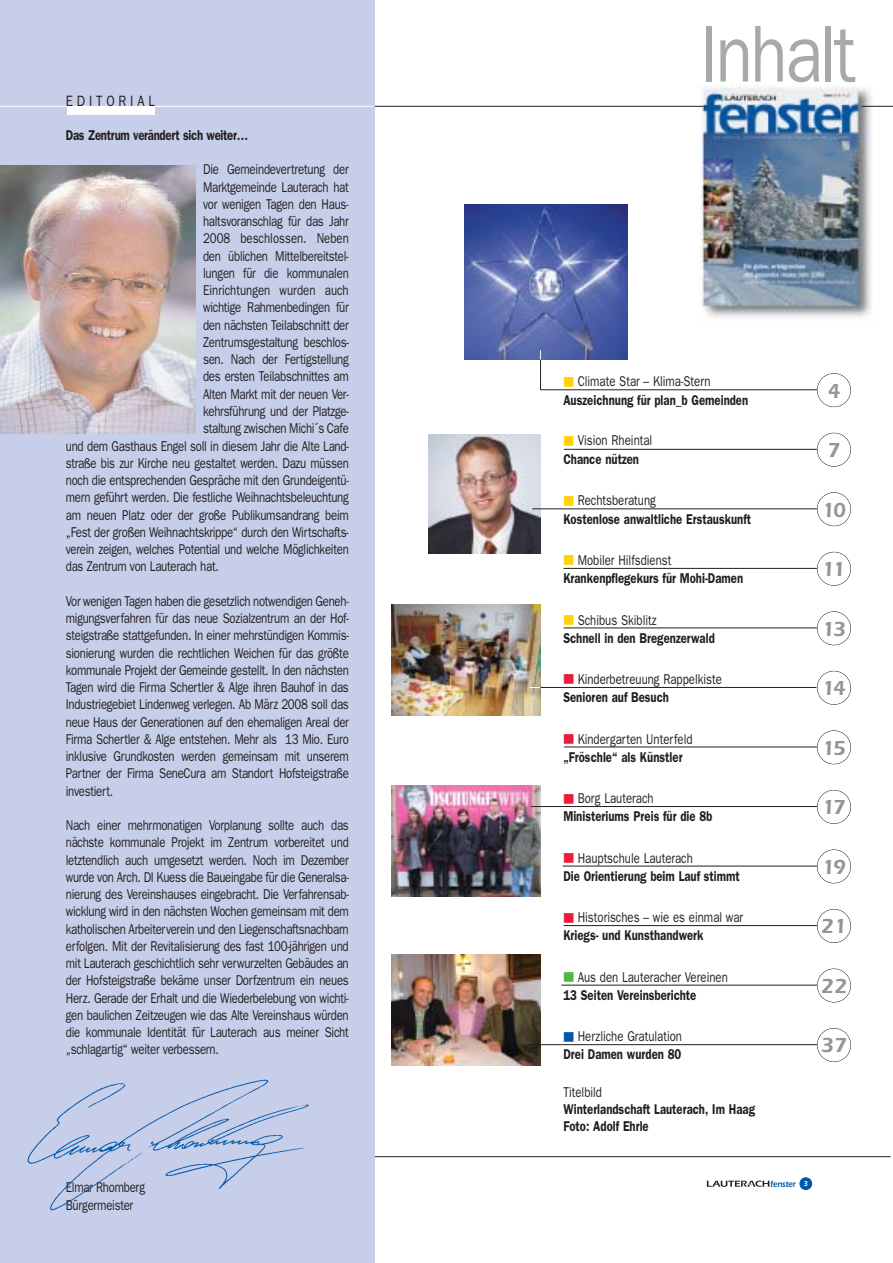
<style>
.page{position:relative;width:893px;height:1263px;background:#fff}
.page>*{position:absolute;margin:0;border:0;box-sizing:border-box;transform-origin:0 0}
.t1{font:81px "Franklin Gothic";letter-spacing:-.035em;color:#a7a9ac;scale:.85 1}
.t2{font:600 21px "Itc Eras";letter-spacing:-.125em;color:#939598}
.t3{font:15px "Franklin Gothic";letter-spacing:.3em;color:#231f20;scale:.85 1}
.t4{font:14.25px/17.2px "Franklin Gothic";letter-spacing:-.025em;color:#231f20;text-align:justify;scale:.8 1}
.t5{font:600 14.25px/18px "Franklin Gothic";color:#231f20;scale:.8 1}
.t6{font:14.25px/18px "Franklin Gothic";color:#231f20;scale:.8 1}
.t7{font:600 14.25px "Franklin Gothic";letter-spacing:-.025em;color:#231f20;scale:.8 1}
.t8{font:600 9px "Itc Eras";color:#0057a8;scale:.85 1}
.s1{font-family:"Universal Newswith Comm Pi";font-weight:400;font-size:12px;color:#ffd400}
.s2{font-weight:400}
.s3{font-family:"Universal Newswith Comm Pi";font-size:12px;color:#ffd400}
.s4{font-weight:600}
.s5{font-family:"Universal Newswith Comm Pi";font-size:12px;color:#ed1a3a}
.s6{font-family:"Universal Newswith Comm Pi";font-weight:400;font-size:12px;color:#ed1a3a}
.s7{font-family:"Universal Newswith Comm Pi";font-size:12px;color:#50b748}
.s8{font-family:"Universal Newswith Comm Pi";font-size:12px;color:#0057a8}
</style>
<div class="page">
<div style="left:799px;top:1177px;width:13px;height:13px;background:#0057a8;border-radius:50%"></div>
<svg style="left:707px;top:1180px;width:62px;height:7px"></svg>
<div style="left:0;top:0;width:374px;height:1263px;background:#c7cee9"></div>
<hr style="left:1px;top:106px;width:374px;height:1px;background:#fff">
<img style="left:0;top:165px;width:196px;height:269px">
<hr style="left:375px;top:1156px;width:516px;height:1px;background:#231f20">
<img style="left:699px;top:84px;width:184px;height:235px">
<hr style="left:375px;top:106px;width:328px;height:1px;background:#231f20">
<hr style="left:861px;top:106px;width:32px;height:1px;background:#231f20">
<div style="left:817px;top:373px;width:34px;height:34px;border:1px solid #231f20;border-radius:50%"></div>
<hr style="left:541px;top:389px;width:276px;height:1px;background:#231f20">
<div style="left:817px;top:433px;width:34px;height:34px;border:1px solid #231f20;border-radius:50%"></div>
<div style="left:817px;top:492px;width:34px;height:34px;border:1px solid #231f20;border-radius:50%"></div>
<div style="left:817px;top:552px;width:34px;height:34px;border:1px solid #231f20;border-radius:50%"></div>
<div style="left:817px;top:611px;width:34px;height:34px;border:1px solid #231f20;border-radius:50%"></div>
<hr style="left:563px;top:628px;width:254px;height:1px;background:#231f20">
<div style="left:817px;top:671px;width:34px;height:34px;border:1px solid #231f20;border-radius:50%"></div>
<div style="left:817px;top:730px;width:34px;height:34px;border:1px solid #231f20;border-radius:50%"></div>
<hr style="left:564px;top:747px;width:253px;height:1px;background:#231f20">
<div style="left:817px;top:790px;width:34px;height:34px;border:1px solid #231f20;border-radius:50%"></div>
<div style="left:817px;top:909px;width:34px;height:34px;border:1px solid #231f20;border-radius:50%"></div>
<div style="left:817px;top:968px;width:34px;height:34px;border:1px solid #231f20;border-radius:50%"></div>
<img style="left:464px;top:205px;width:164px;height:154px">
<img style="left:428px;top:435px;width:112px;height:119px">
<img style="left:392px;top:786px;width:149px;height:110px">
<img style="left:392px;top:605px;width:149px;height:110px">
<hr style="left:563px;top:568px;width:254px;height:1px;background:#231f20">
<hr style="left:563px;top:866px;width:255px;height:1px;background:#231f20">
<hr style="left:530px;top:687px;width:286px;height:1px;background:#231f20">
<div style="left:817px;top:849px;width:34px;height:34px;border:1px solid #231f20;border-radius:50%"></div>
<div style="left:67px;top:106px;width:88px;height:9px;background:#fff"></div>
<img style="left:27px;top:1079px;width:282px;height:132px">
<img style="left:392px;top:955px;width:149px;height:110px">
<hr style="left:561px;top:985px;width:256px;height:1px;background:#231f20">
<div style="left:817px;top:1028px;width:34px;height:34px;border:1px solid #231f20;border-radius:50%"></div>
<hr style="left:527px;top:1044px;width:290px;height:1px;background:#231f20">
<hr style="left:564px;top:925px;width:253px;height:1px;background:#231f20">
<hr style="left:532px;top:509px;width:285px;height:1px;background:#231f20">
<hr style="left:564px;top:449px;width:253px;height:1px;background:#231f20">
<hr style="left:540px;top:350px;width:1px;height:40px;background:#231f20">
<hr style="left:531px;top:806px;width:286px;height:1px;background:#231f20">
<p class="t3" style="left:66px;top:96px;width:106px">EDITORIAL</p>
<p class="t7" style="left:66px;top:130px;width:229px">Das Zentrum verändert sich weiter…</p>
<p class="t4" style="left:203px;top:162px;width:184px">Die Gemeindevertretung der</p>
<p class="t4" style="left:203px;top:180px;width:184px">Marktgemeinde Lauterach hat</p>
<p class="t4" style="left:203px;top:197px;width:184px">vor wenigen Tagen den Haus-</p>
<p class="t4" style="left:203px;top:214px;width:184px">haltsvoranschlag für das Jahr</p>
<p class="t6" style="left:203px;top:231px;width:184px">2008 beschlossen. Neben</p>
<p class="t4" style="left:203px;top:249px;width:184px">den üblichen Mittelbereitstel-</p>
<p class="t4" style="left:203px;top:266px;width:184px">lungen für die kommunalen</p>
<p class="t6" style="left:203px;top:283px;width:184px">Einrichtungen wurden auch</p>
<p class="t4" style="left:203px;top:300px;width:184px">wichtige Rahmenbedingen für</p>
<p class="t4" style="left:203px;top:318px;width:184px">den nächsten Teilabschnitt der</p>
<p class="t4" style="left:203px;top:335px;width:184px">Zentrumsgestaltung beschlos-</p>
<p class="t4" style="left:203px;top:352px;width:184px">sen. Nach der Fertigstellung</p>
<p class="t4" style="left:203px;top:369px;width:184px">des ersten Teilabschnittes am</p>
<p class="t4" style="left:203px;top:387px;width:184px">Alten Markt mit der neuen Ver-</p>
<p class="t4" style="left:203px;top:404px;width:184px">kehrsführung und der Platzge-</p>
<p class="t4" style="left:203px;top:421px;width:184px">staltung zwischen Michi´s Cafe</p>
<p class="t4" style="left:66px;top:438px;width:355px">und dem Gasthaus Engel soll in diesem Jahr die Alte Land-</p>
<p class="t4" style="left:66px;top:456px;width:355px">straße bis zur Kirche neu gestaltet werden. Dazu müssen</p>
<p class="t4" style="left:66px;top:473px;width:355px">noch die entsprechenden Gespräche mit den Grundeigentü-</p>
<p class="t4" style="left:66px;top:490px;width:355px">mern geführt werden. Die festliche Weihnachtsbeleuchtung</p>
<p class="t4" style="left:66px;top:507px;width:355px">am neuen Platz oder der große Publikumsandrang beim</p>
<p class="t4" style="left:66px;top:525px;width:355px">„Fest der großen Weihnachtskrippe“ durch den Wirtschafts-</p>
<p class="t4" style="left:66px;top:542px;width:355px">verein zeigen, welches Potential und welche Möglichkeiten</p>
<p class="t4" style="left:66px;top:559px;width:193px">das Zentrum von Lauterach hat.</p>
<p class="t4" style="left:66px;top:594px;width:355px">Vor wenigen Tagen haben die gesetzlich notwendigen Geneh&shy;migungsverfahren für das neue Sozialzentrum an der Hof&shy;steigstraße stattgefunden. In einer mehrstündigen Kommis&shy;sionierung wurden die rechtlichen Weichen für das größte kommunale Projekt der Gemeinde gestellt. In den nächsten Tagen wird die Firma Schertler &amp; Alge ihren Bauhof in das Industriegebiet Lindenweg verlegen. Ab März 2008 soll das neue Haus der Generationen auf den ehemaligen Areal der Firma Schertler &amp; Alge entstehen. Mehr als 13 Mio. Euro inklusive Grundkosten werden gemeinsam mit unserem Partner der Firma SeneCura am Standort Hofsteigstraße investiert.</p>
<p class="t4" style="left:66px;top:818px;width:355px">Nach einer mehrmonatigen Vorplanung sollte auch das nächste kommunale Projekt im Zentrum vorbereitet und letztendlich auch umgesetzt werden. Noch im Dezember wurde von Arch. DI Kuess die Baueingabe für die Generalsa&shy;nierung des Vereinshauses eingebracht. Die Verfahrensab&shy;wicklung wird in den nächsten Wochen gemeinsam mit dem katholischen Arbeiterverein und den Liegenschaftsnachbarn erfolgen. Mit der Revitalisierung des fast 100-jährigen und mit Lauterach geschichtlich sehr verwurzelten Gebäudes an der Hofsteigstraße bekäme unser Dorfzentrum ein neues Herz. Gerade der Erhalt und die Wiederbelebung von wichti&shy;gen baulichen Zeitzeugen wie das Alte Vereinshaus würden die kommunale Identität für Lauterach aus meiner Sicht „schlagartig“ weiter verbessern.</p>
<p class="t4" style="left:66px;top:1180px;width:101px">Elmar Rhomberg<br>Bürgermeister</p>
<h1 class="t1" style="left:700px;top:26px;width:184px">Inhalt</h1>
<p class="t5" style="left:563px;top:373px;width:233px;line-height:18.9px"><span class="s1">-</span> <span class="s2">Climate Star – Klima-Stern<br></span>Auszeichnung für plan_b Gemeinden</p>
<h2 class="t2" style="left:828px;top:384px;width:15px">4</h2>
<p class="t6" style="left:563px;top:432px;width:113px;line-height:18.9px"><span class="s3">-</span> Vision Rheintal<br><span class="s4">Chance nützen</span></p>
<h2 class="t2" style="left:828px;top:443px;width:15px">7</h2>
<p class="t5" style="left:563px;top:492px;width:236px;line-height:18.9px"><span class="s1">-</span> <span class="s2">Rechtsberatung<br></span>Kostenlose anwaltliche Erstauskunft</p>
<h2 class="t2" style="left:822px;top:503px;width:25px">10</h2>
<p class="t5" style="left:563px;top:552px;width:226px"><span class="s1">-</span> <span class="s2">Mobiler Hilfsdienst<br></span>Krankenpflegekurs für Mohi-Damen</p>
<h2 class="t2" style="left:822px;top:562px;width:25px">11</h2>
<p class="t5" style="left:563px;top:612px;width:191px"><span class="s1">-</span> <span class="s2">Schibus Skiblitz<br></span>Schnell in den Bregenzerwald</p>
<h2 class="t2" style="left:822px;top:622px;width:25px">13</h2>
<p class="t6" style="left:563px;top:672px;width:200px"><span class="s5">-</span> Kinderbetreuung Rappelkiste<br><span class="s4">Senioren auf Besuch</span></p>
<h2 class="t2" style="left:822px;top:681px;width:25px">14</h2>
<p class="t6" style="left:563px;top:731px;width:163px"><span class="s5">-</span> Kindergarten Unterfeld <span class="s4">„Fröschle“ als Künstler</span></p>
<h2 class="t2" style="left:822px;top:741px;width:25px">15</h2>
<p class="t5" style="left:563px;top:791px;width:188px"><span class="s6">-</span> <span class="s2">Borg Lauterach<br></span>Ministeriums Preis für die 8b</p>
<h2 class="t2" style="left:822px;top:800px;width:25px">17</h2>
<p class="t5" style="left:563px;top:850px;width:222px"><span class="s6">-</span> <span class="s2">Hauptschule Lauterach<br></span>Die Orientierung beim Lauf stimmt</p>
<p class="t6" style="left:563px;top:910px;width:226px"><span class="s5">-</span> Historisches – wie es einmal war<br><span class="s4">Kriegs- und Kunsthandwerk</span></p>
<h2 class="t2" style="left:821px;top:919px;width:28px">21</h2>
<p class="t6" style="left:563px;top:969px;width:207px"><span class="s7">-</span> Aus den Lauteracher Vereinen<br><span class="s4">13 Seiten Vereinsberichte</span></p>
<h2 class="t2" style="left:821px;top:979px;width:28px">22</h2>
<h2 class="t2" style="left:822px;top:860px;width:25px">19</h2>
<p class="t6" style="left:563px;top:1029px;width:150px"><span class="s8">-</span> Herzliche Gratulation<br><span class="s4">Drei Damen wurden 80</span></p>
<h2 class="t2" style="left:821px;top:1038px;width:28px">37</h2>
<p class="t6" style="left:563px;top:1085px;width:50px">Titelbild</p>
<p class="t5" style="left:563px;top:1102px;width:241px;line-height:17.1px">Winterlandschaft Lauterach, Im Haag<br>Foto: Adolf Ehrle</p>
<p class="t8" style="left:770px;top:1181px;width:46px">fenster <sup>3</sup></p>
</div>
